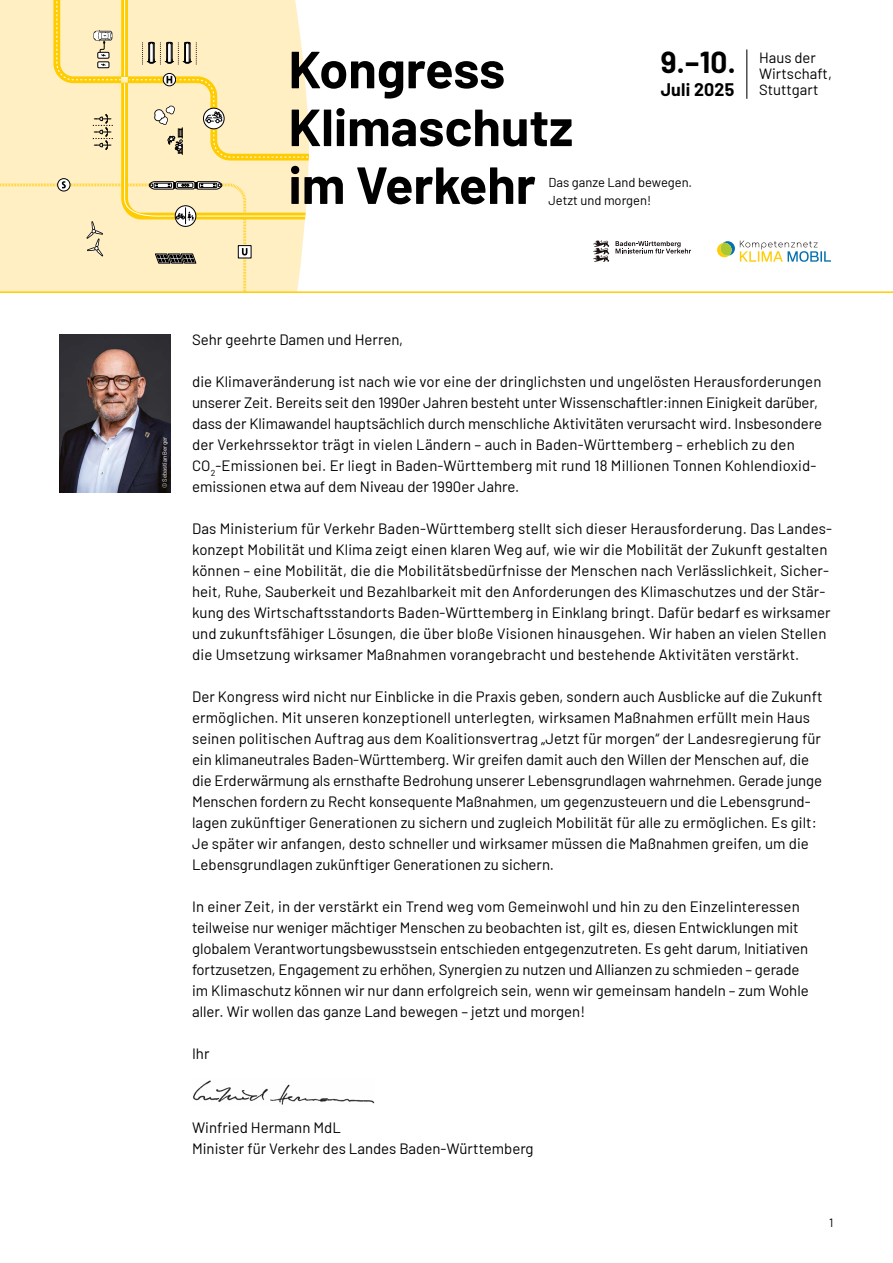
<style>
.page{position:relative;width:893px;height:1263px;background:#fff}
.page>*{position:absolute;margin:0;border:0;box-sizing:border-box;transform-origin:0 0}
.t1{font:700 29.7px "Barlow";color:#000}
.t2{font:700 17.85px "Barlow";letter-spacing:.01em;color:#000}
.t3{font:15px/21px "Barlow";letter-spacing:.005em;color:#000}
.t4{font:14.85px/16.4px "Barlow";color:#000}
.t5{font:12.9px/18px "Barlow";color:#000}
.t6{font:12px "Barlow";color:#000}
.t7{font:6px "Barlow";color:#fff}
</style>
<div class="page">
<hr style="left:746px;top:50px;width:1px;height:49px;background:#000">
<svg style="left:615px;top:241px;width:76px;height:12px"></svg>
<svg style="left:593px;top:240px;width:16px;height:22px"></svg>
<svg style="left:717px;top:240px;width:114px;height:22px"></svg>
<svg style="left:0;top:0;width:572px;height:291px"></svg>
<hr style="left:0;top:291px;width:893px;height:2px;background:#fc0">
<img style="left:60px;top:335px;width:111px;height:157px">
<img style="left:193px;top:1080px;width:181px;height:25px">
<p class="t1" style="left:661px;top:41px;width:77px">9.–10.</p>
<p class="t2" style="left:661px;top:76px;width:75px">Juli 2025</p>
<p class="t4" style="left:759px;top:48px;width:74px">Haus der<br>Wirtschaft,<br>Stuttgart</p>
<p class="t5" style="left:548px;top:172px;width:145px">Das ganze Land bewegen.<br>Jetzt und morgen!</p>
<p class="t7" style="left:160px;top:488px;width:53px;rotate:-90deg">© Sebastian Berger</p>
<p class="t3" style="left:192px;top:328px;width:213px">Sehr geehrte Damen und Herren,</p>
<p class="t3" style="left:192px;top:370px;width:631px">die Klimaveränderung ist nach wie vor eine der dringlichsten und ungelösten Herausforderungen unserer Zeit. Bereits seit den 1990er Jahren besteht unter Wissenschaftler:innen Einigkeit darüber, dass der Klimawandel hauptsächlich durch menschliche Aktivitäten verursacht wird. Insbesondere der Verkehrssektor trägt in vielen Ländern – auch in Baden-Württemberg – erheblich zu den CO<sub>2</sub>-Emissionen bei. Er liegt in Baden-Württemberg mit rund 18 Millionen Tonnen Kohlendioxid&shy;emissionen etwa auf dem Niveau der 1990er Jahre.</p>
<p class="t3" style="left:192px;top:517px;width:641px">Das Ministerium für Verkehr Baden-Württemberg stellt sich dieser Herausforderung. Das Landes&shy;konzept Mobilität und Klima zeigt einen klaren Weg auf, wie wir die Mobilität der Zukunft gestalten können – eine Mobilität, die die Mobilitätsbedürfnisse der Menschen nach Verlässlichkeit, Sicher&shy;heit, Ruhe, Sauberkeit und Bezahlbarkeit mit den Anforderungen des Klimaschutzes und der Stär&shy;kung des Wirtschaftsstandorts Baden-Württemberg in Einklang bringt. Dafür bedarf es wirksamer und zukunftsfähiger Lösungen, die über bloße Visionen hinausgehen. Wir haben an vielen Stellen die Umsetzung wirksamer Maßnahmen vorangebracht und bestehende Aktivitäten verstärkt.</p>
<p class="t3" style="left:192px;top:685px;width:632px">Der Kongress wird nicht nur Einblicke in die Praxis geben, sondern auch Ausblicke auf die Zukunft ermöglichen. Mit unseren konzeptionell unterlegten, wirksamen Maßnahmen erfüllt mein Haus seinen politischen Auftrag aus dem Koalitionsvertrag „Jetzt für morgen“ der Landesregierung für ein klimaneutrales Baden-Württemberg. Wir greifen damit auch den Willen der Menschen auf, die die Erderwärmung als ernsthafte Bedrohung unserer Lebensgrundlagen wahrnehmen. Gerade junge Menschen fordern zu Recht konsequente Maßnahmen, um gegenzusteuern und die Lebensgrund&shy;lagen zukünftiger Generationen zu sichern und zugleich Mobilität für alle zu ermöglichen. Es gilt:<br>Je später wir anfangen, desto schneller und wirksamer müssen die Maßnahmen greifen, um die Lebensgrundlagen zukünftiger Generationen zu sichern.</p>
<p class="t3" style="left:192px;top:895px;width:618px">In einer Zeit, in der verstärkt ein Trend weg vom Gemeinwohl und hin zu den Einzelinteressen teilweise nur weniger mächtiger Menschen zu beobachten ist, gilt es, diesen Entwicklungen mit globalem Verantwortungsbewusstsein entschieden entgegenzutreten. Es geht darum, Initiativen fortzusetzen, Engagement zu erhöhen, Synergien zu nutzen und Allianzen zu schmieden – gerade im Klimaschutz können wir nur dann erfolgreich sein, wenn wir gemeinsam handeln – zum Wohle aller. Wir wollen das ganze Land bewegen – jetzt und morgen!</p>
<p class="t3" style="left:192px;top:1042px;width:19px">Ihr</p>
<p class="t3" style="left:192px;top:1115px;width:343px">Winfried Hermann MdL<br>Minister für Verkehr des Landes Baden-Württemberg</p>
<p class="t6" style="left:829px;top:1214px;width:6px">1</p>
</div>
